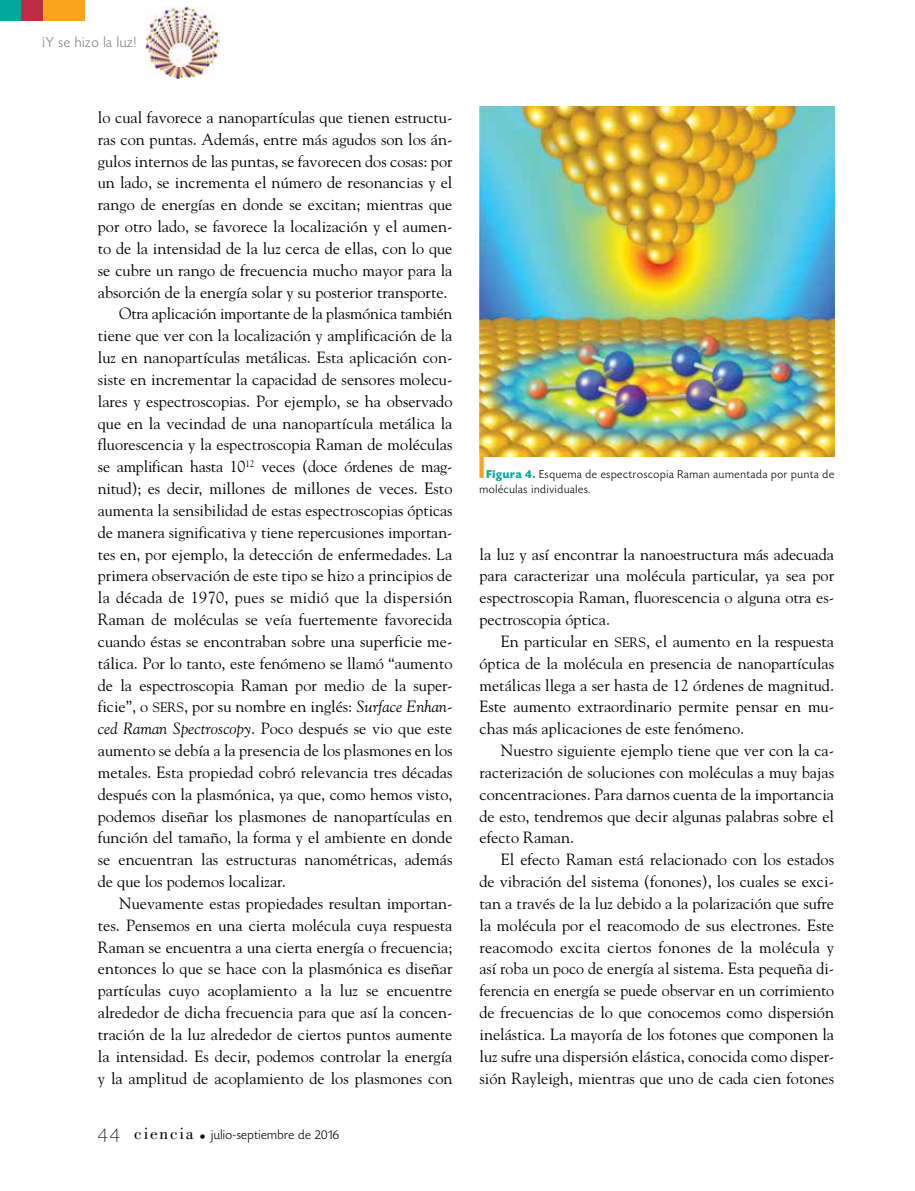
<style>
.page{position:relative;width:915px;height:1191px;background:#fff}
.page>*{position:absolute;margin:0;border:0;box-sizing:border-box;transform-origin:0 0}
.t1{font:16.2px/21.9px "Goudy";color:#000;text-align:justify}
.t2{font:16.2px "Goudy";letter-spacing:.02em;color:#000}
.t3{font:300 15px "Today HEF";letter-spacing:.04em;color:#808285}
.t4{font:300 13.5px "Today HEF";letter-spacing:.03em;color:#000}
.t5{font:300 12px/15px "Today HEF";letter-spacing:.06em;color:#000}
.s1{font-size:13.5px}
.s2{font-style:italic}
.s3{font-weight:200;font-size:21px}
.s4{font-family:"Bodoni";font-weight:400;font-size:17.25px}
.s5{font-weight:200}
.s6{color:#faa41d}
.s7{font-weight:700;color:#00a99b}
</style>
<div class="page">
<div style="left:0;top:0;width:21px;height:21px;background:#00a99b"></div>
<div style="left:43px;top:0;width:42px;height:21px;background:#faa41d"></div>
<div style="left:21px;top:0;width:22px;height:21px;background:#bb2d45"></div>
<img style="left:145px;top:6px;width:74px;height:72px">
<img style="left:479px;top:106px;width:354px;height:351px">
<p class="t3" style="left:43px;top:34px;width:95px">¡Y se hizo la luz!</p>
<p class="t1" style="left:98px;top:106px;width:356px">lo cual favorece a nanopartículas que tienen estructu-</p>
<p class="t1" style="left:98px;top:128px;width:356px">ras con puntas. Además, entre más agudos son los án-</p>
<p class="t1" style="left:98px;top:149px;width:356px">gulos internos de las puntas, se favorecen dos cosas: por</p>
<p class="t1" style="left:98px;top:171px;width:356px">un lado, se incrementa el número de resonancias y el</p>
<p class="t1" style="left:98px;top:193px;width:356px">rango de energías en donde se excitan; mientras que</p>
<p class="t1" style="left:98px;top:215px;width:356px">por otro lado, se favorece la localización y el aumen-</p>
<p class="t1" style="left:98px;top:237px;width:356px">to de la intensidad de la luz cerca de ellas, con lo que</p>
<p class="t1" style="left:98px;top:259px;width:356px">se cubre un rango de frecuencia mucho mayor para la</p>
<p class="t1" style="left:98px;top:280px;width:351px">absorción de la energía solar y su posterior transporte.</p>
<p class="t1" style="left:119px;top:302px;width:334px">Otra aplicación importante de la plasmónica también</p>
<p class="t1" style="left:98px;top:324px;width:356px">tiene que ver con la localización y amplificación de la</p>
<p class="t1" style="left:98px;top:346px;width:356px">luz en nanopartículas metálicas. Esta aplicación con-</p>
<p class="t1" style="left:98px;top:368px;width:356px">siste en incrementar la capacidad de sensores molecu-</p>
<p class="t1" style="left:98px;top:390px;width:356px">lares y espectroscopias. Por ejemplo, se ha observado</p>
<p class="t1" style="left:98px;top:411px;width:356px">que en la vecindad de una nanopartícula metálica la</p>
<p class="t1" style="left:98px;top:433px;width:356px">fluorescencia y la espectroscopia Raman de moléculas</p>
<p class="t1" style="left:98px;top:455px;width:356px">se amplifican hasta 10<sup>12</sup> veces (doce órdenes de mag-</p>
<p class="t1" style="left:98px;top:477px;width:356px">nitud); es decir, millones de millones de veces. Esto</p>
<p class="t1" style="left:98px;top:499px;width:356px">aumenta la sensibilidad de estas espectroscopias ópticas</p>
<p class="t1" style="left:98px;top:520px;width:356px">de manera significativa y tiene repercusiones importan-</p>
<p class="t1" style="left:98px;top:542px;width:356px">tes en, por ejemplo, la detección de enfermedades. La</p>
<p class="t1" style="left:98px;top:564px;width:356px">primera observación de este tipo se hizo a principios de</p>
<p class="t2" style="left:98px;top:587px;width:356px">la década de 1970, pues se midió que la dispersión</p>
<p class="t1" style="left:98px;top:608px;width:356px">Raman de moléculas se veía fuertemente favorecida</p>
<p class="t1" style="left:98px;top:630px;width:356px">cuando éstas se encontraban sobre una superficie me-</p>
<p class="t1" style="left:98px;top:651px;width:356px">tálica. Por lo tanto, este fenómeno se llamó “aumento</p>
<p class="t1" style="left:98px;top:673px;width:356px">de la espectroscopia Raman por medio de la super-</p>
<p class="t1" style="left:98px;top:695px;width:356px">ficie”, o <span class="s1">SERS</span>, por su nombre en inglés: <span class="s2">Surface Enhan-</span></p>
<p class="t1" style="left:98px;top:717px;width:356px"><span class="s2">ced Raman Spectroscopy</span>. Poco después se vio que este</p>
<p class="t1" style="left:98px;top:739px;width:356px">aumento se debía a la presencia de los plasmones en los</p>
<p class="t1" style="left:98px;top:761px;width:356px">metales. Esta propiedad cobró relevancia tres décadas</p>
<p class="t1" style="left:98px;top:782px;width:356px">después con la plasmónica, ya que, como hemos visto,</p>
<p class="t1" style="left:98px;top:804px;width:356px">podemos diseñar los plasmones de nanopartículas en</p>
<p class="t1" style="left:98px;top:826px;width:356px">función del tamaño, la forma y el ambiente en donde</p>
<p class="t1" style="left:98px;top:848px;width:356px">se encuentran las estructuras nanométricas, además</p>
<p class="t1" style="left:98px;top:870px;width:189px">de que los podemos localizar.</p>
<p class="t1" style="left:119px;top:892px;width:335px">Nuevamente estas propiedades resultan importan-</p>
<p class="t1" style="left:98px;top:913px;width:356px">tes. Pensemos en una cierta molécula cuya respuesta</p>
<p class="t1" style="left:98px;top:935px;width:356px">Raman se encuentra a una cierta energía o frecuencia;</p>
<p class="t1" style="left:98px;top:957px;width:356px">entonces lo que se hace con la plasmónica es diseñar</p>
<p class="t1" style="left:98px;top:979px;width:356px">partículas cuyo acoplamiento a la luz se encuentre</p>
<p class="t1" style="left:98px;top:1001px;width:356px">alrededor de dicha frecuencia para que así la concen-</p>
<p class="t1" style="left:98px;top:1022px;width:356px">tración de la luz alrededor de ciertos puntos aumente</p>
<p class="t1" style="left:98px;top:1044px;width:356px">la intensidad. Es decir, podemos controlar la energía</p>
<p class="t1" style="left:98px;top:1066px;width:356px">y la amplitud de acoplamiento de los plasmones con</p>
<p class="t4" style="left:98px;top:1128px;width:242px"><span class="s3">44</span> <span class="s4">ciencia</span> <span class="s5">•</span> julio-septiembre de 2016</p>
<p class="t5" style="left:479px;top:467px;width:356px"><span class="s6">■</span> <span class="s7">Figura 4.</span> Esquema de espectroscopia Raman aumentada por punta de moléculas individuales.</p>
<p class="t1" style="left:479px;top:542px;width:356px">la luz y así encontrar la nanoestructura más adecuada para caracterizar una molécula particular, ya sea por espectroscopia Raman, fluorescencia o alguna otra es&shy;pectroscopia óptica.</p>
<p class="t1" style="left:479px;top:630px;width:356px;text-indent:21px">En particular en <span class="s1">SERS</span>, el aumento en la respuesta óptica de la molécula en presencia de nanopartículas metálicas llega a ser hasta de 12 órdenes de magnitud.<br>Este aumento extraordinario permite pensar en mu&shy;chas más aplicaciones de este fenómeno.</p>
<p class="t1" style="left:479px;top:739px;width:356px;text-indent:21px">Nuestro siguiente ejemplo tiene que ver con la ca&shy;racterización de soluciones con moléculas a muy bajas concentraciones. Para darnos cuenta de la importancia de esto, tendremos que decir algunas palabras sobre el efecto Raman.</p>
<p class="t1" style="left:479px;top:848px;width:356px;text-indent:21px">El efecto Raman está relacionado con los estados de vibración del sistema (fonones), los cuales se exci&shy;tan a través de la luz debido a la polarización que sufre la molécula por el reacomodo de sus electrones. Este reacomodo excita ciertos fonones de la molécula y así roba un poco de energía al sistema. Esta pequeña di&shy;ferencia en energía se puede observar en un corrimiento de frecuencias de lo que conocemos como dispersión inelástica. La mayoría de los fotones que componen la luz sufre una dispersión elástica, conocida como disper&shy;sión Rayleigh, mientras que uno de cada cien fotones</p>
</div>
